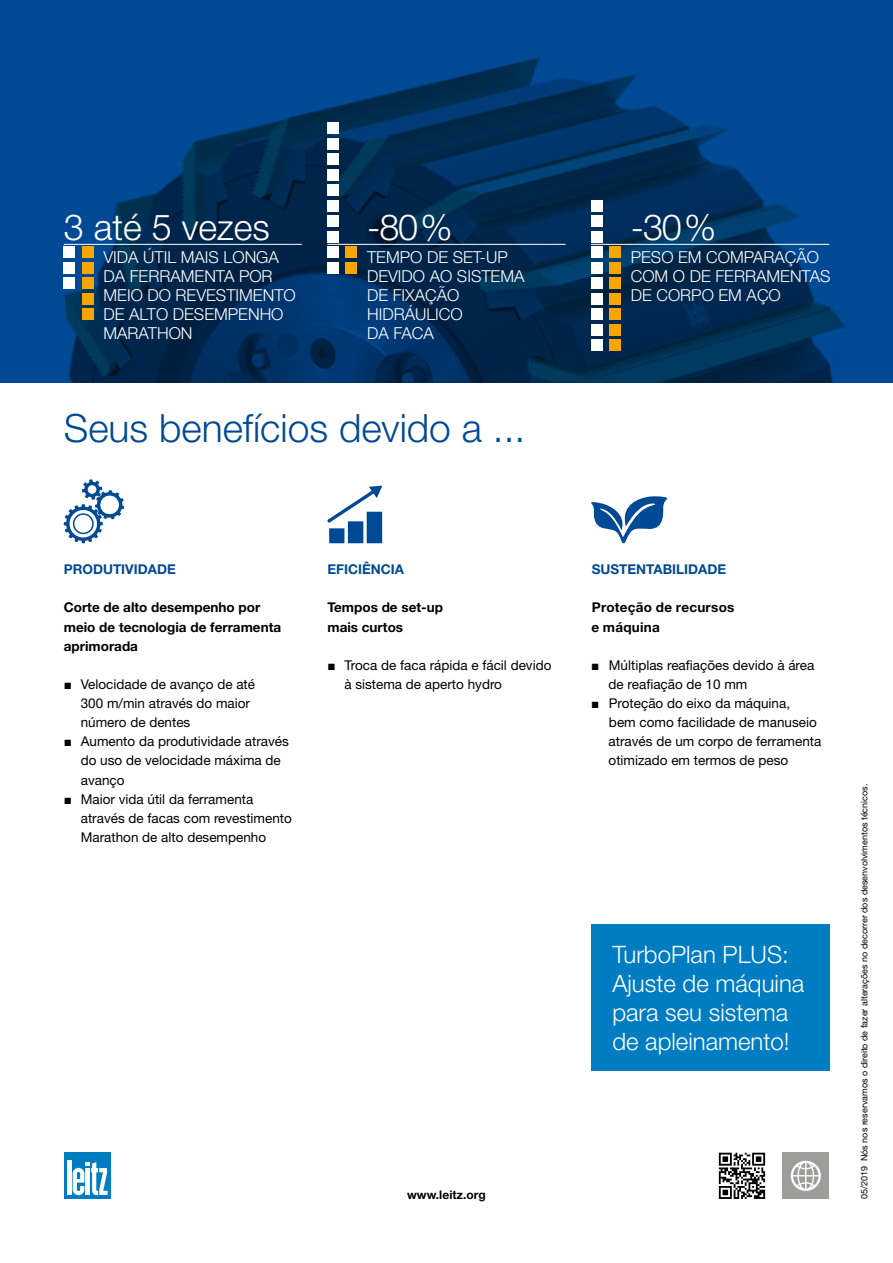
<style>
.page{position:relative;width:893px;height:1263px;background:#fff}
.page>*{position:absolute;margin:0;border:0;box-sizing:border-box;transform-origin:0 0}
.t1{font:300 39px "Helvetica Neue LT Pro";color:#004994}
.t2{font:300 36px "Helvetica Neue LT Pro";color:#fff}
.t3{font:300 24px/28.8px "Helvetica Neue LT Pro";color:#fff}
.t4{font:300 16.5px/19px "Helvetica Neue LT Pro";color:#fff}
.t5{font:13.5px/19.2px "Helvetica Neue LT Pro";color:#000}
.t6{font:700 13.5px/19.2px "Helvetica Neue LT Pro";color:#000}
.t7{font:700 13.5px "Helvetica Neue LT Pro";color:#004994}
.t8{font:700 13.5px/19.2px "Helvetica Neue LT Pro";letter-spacing:.02em;color:#000}
.t9{font:700 12px "Helvetica Neue LT Pro";letter-spacing:.005em;color:#000}
.t10{font:9px "Helvetica Neue LT Pro";color:#000}
.s1{font-family:"Arial";font-weight:700}
</style>
<div class="page">
<img style="left:0;top:0;width:893px;height:383px">
<div style="left:64px;top:1152px;width:47px;height:47px;background:#007cc2"></div>
<div style="left:67px;top:1160px;width:5px;height:35px;background:#fff"></div>
<svg style="left:73px;top:1162px;width:35px;height:33px"></svg>
<svg style="left:64px;top:479px;width:60px;height:64px"></svg>
<svg style="left:591px;top:496px;width:76px;height:47px"></svg>
<div style="left:367px;top:512px;width:15px;height:31px;background:#004994"></div>
<div style="left:348px;top:521px;width:15px;height:22px;background:#004994"></div>
<div style="left:329px;top:528px;width:15px;height:15px;background:#004994"></div>
<svg style="left:327px;top:486px;width:55px;height:37px"></svg>
<div style="left:783px;top:1153px;width:46px;height:46px;background:#9d9d9c"></div>
<svg style="left:791px;top:1161px;width:30px;height:30px"></svg>
<svg style="left:719px;top:1153px;width:46px;height:46px"></svg>
<div style="left:82px;top:309px;width:11px;height:11px;background:#f7a600"></div>
<div style="left:82px;top:293px;width:11px;height:11px;background:#f7a600"></div>
<div style="left:82px;top:278px;width:11px;height:11px;background:#f7a600"></div>
<div style="left:82px;top:262px;width:11px;height:11px;background:#f7a600"></div>
<div style="left:82px;top:247px;width:11px;height:11px;background:#f7a600"></div>
<hr style="left:64px;top:244px;width:238px;height:1px;background:#fff">
<div style="left:64px;top:278px;width:11px;height:11px;background:#fff"></div>
<div style="left:64px;top:262px;width:11px;height:11px;background:#fff"></div>
<div style="left:64px;top:247px;width:11px;height:11px;background:#fff"></div>
<hr style="left:327px;top:244px;width:239px;height:1px;background:#fff">
<div style="left:327px;top:153px;width:12px;height:12px;background:#fff"></div>
<div style="left:327px;top:138px;width:12px;height:11px;background:#fff"></div>
<div style="left:327px;top:122px;width:12px;height:12px;background:#fff"></div>
<div style="left:346px;top:246px;width:11px;height:12px;background:#f7a600"></div>
<div style="left:346px;top:262px;width:11px;height:11px;background:#f7a600"></div>
<div style="left:327px;top:200px;width:12px;height:11px;background:#fff"></div>
<div style="left:327px;top:246px;width:12px;height:12px;background:#fff"></div>
<div style="left:327px;top:262px;width:12px;height:11px;background:#fff"></div>
<div style="left:327px;top:184px;width:12px;height:12px;background:#fff"></div>
<div style="left:327px;top:231px;width:12px;height:11px;background:#fff"></div>
<div style="left:327px;top:169px;width:12px;height:11px;background:#fff"></div>
<div style="left:327px;top:215px;width:12px;height:12px;background:#fff"></div>
<hr style="left:591px;top:244px;width:238px;height:1px;background:#fff">
<div style="left:609px;top:324px;width:11px;height:11px;background:#f7a600"></div>
<div style="left:609px;top:340px;width:11px;height:11px;background:#f7a600"></div>
<div style="left:609px;top:278px;width:11px;height:11px;background:#f7a600"></div>
<div style="left:609px;top:309px;width:11px;height:11px;background:#f7a600"></div>
<div style="left:609px;top:262px;width:11px;height:11px;background:#f7a600"></div>
<div style="left:609px;top:293px;width:11px;height:11px;background:#f7a600"></div>
<div style="left:609px;top:247px;width:11px;height:11px;background:#f7a600"></div>
<div style="left:591px;top:324px;width:11px;height:11px;background:#fff"></div>
<div style="left:591px;top:340px;width:11px;height:11px;background:#fff"></div>
<div style="left:591px;top:278px;width:11px;height:11px;background:#fff"></div>
<div style="left:591px;top:231px;width:11px;height:11px;background:#fff"></div>
<div style="left:591px;top:309px;width:11px;height:11px;background:#fff"></div>
<div style="left:591px;top:262px;width:11px;height:11px;background:#fff"></div>
<div style="left:591px;top:216px;width:11px;height:11px;background:#fff"></div>
<div style="left:591px;top:293px;width:11px;height:11px;background:#fff"></div>
<div style="left:591px;top:247px;width:11px;height:11px;background:#fff"></div>
<div style="left:591px;top:200px;width:11px;height:11px;background:#fff"></div>
<div style="left:591px;top:925px;width:238px;height:146px;background:#007cc2"></div>
<h2 class="t2" style="left:64px;top:205px;width:208px">3 até 5 vezes</h2>
<p class="t4" style="left:103px;top:247px;width:194px">VIDA ÚTIL MAIS LONGA<br>DA FERRAMENTA POR<br>MEIO DO REVESTIMENTO<br>DE ALTO DESEMPENHO<br>MARATHON</p>
<h2 class="t2" style="left:367px;top:205px;width:87px">-80%</h2>
<p class="t4" style="left:367px;top:247px;width:159px">TEMPO DE SET-UP<br>DEVIDO AO SISTEMA<br>DE FIXAÇÃO<br>HIDRÁULICO<br>DA FACA</p>
<h1 class="t1" style="left:64px;top:405px;width:463px">Seus benefícios devido a ...</h1>
<h2 class="t2" style="left:631px;top:205px;width:87px">-30%</h2>
<p class="t4" style="left:631px;top:247px;width:201px">PESO EM COMPARAÇÃO<br>COM O DE FERRAMENTAS<br>DE CORPO EM AÇO</p>
<p class="t7" style="left:64px;top:561px;width:113px">PRODUTIVIDADE</p>
<p class="t6" style="left:64px;top:598px;width:219px">Corte de alto desempenho por meio de tecnologia de ferramenta aprimorada</p>
<p class="t5" style="left:81px;top:674px;width:176px;text-indent:-17px"><span class="s1">■</span> Velocidade de avanço de até<br>300 m/min através do maior número de dentes</p>
<p class="t5" style="left:81px;top:732px;width:210px;text-indent:-17px"><span class="s1">■</span> Aumento da produtividade através do uso de velocidade máxima de avanço</p>
<p class="t5" style="left:81px;top:789px;width:213px;text-indent:-17px"><span class="s1">■</span> Maior vida útil da ferramenta através de facas com revestimento<br>Marathon de alto desempenho</p>
<p class="t7" style="left:327px;top:561px;width:78px">EFICIÊNCIA</p>
<p class="t6" style="left:327px;top:598px;width:117px">Tempos de set-up mais curtos</p>
<p class="t5" style="left:344px;top:655px;width:209px;text-indent:-17px"><span class="s1">■</span> Troca de faca rápida e fácil devido à sistema de aperto hydro</p>
<p class="t9" style="left:407px;top:1187px;width:80px">www.leitz.org</p>
<p class="t7" style="left:592px;top:561px;width:136px">SUSTENTABILIDADE</p>
<p class="t8" style="left:591px;top:598px;width:144px">Proteção de recursos e máquina</p>
<p class="t5" style="left:609px;top:655px;width:207px;text-indent:-17px"><span class="s1">■</span> Múltiplas reafiações devido à área de reafiação de 10 mm</p>
<p class="t5" style="left:609px;top:693px;width:214px;text-indent:-17px"><span class="s1">■</span> Proteção do eixo da máquina,<br>bem como facilidade de manuseio através de um corpo de ferramenta otimizado em termos de peso</p>
<h3 class="t3" style="left:612px;top:940px;width:194px">TurboPlan PLUS:<br>Ajuste de máquina para seu sistema de apleinamento!</h3>
<p class="t10" style="left:859px;top:1199px;width:417px;rotate:-90deg">05/2019 Nós nos reservamos o direito de fazer alterações no decorrer dos desenvolvimentos técnicos.</p>
</div>
